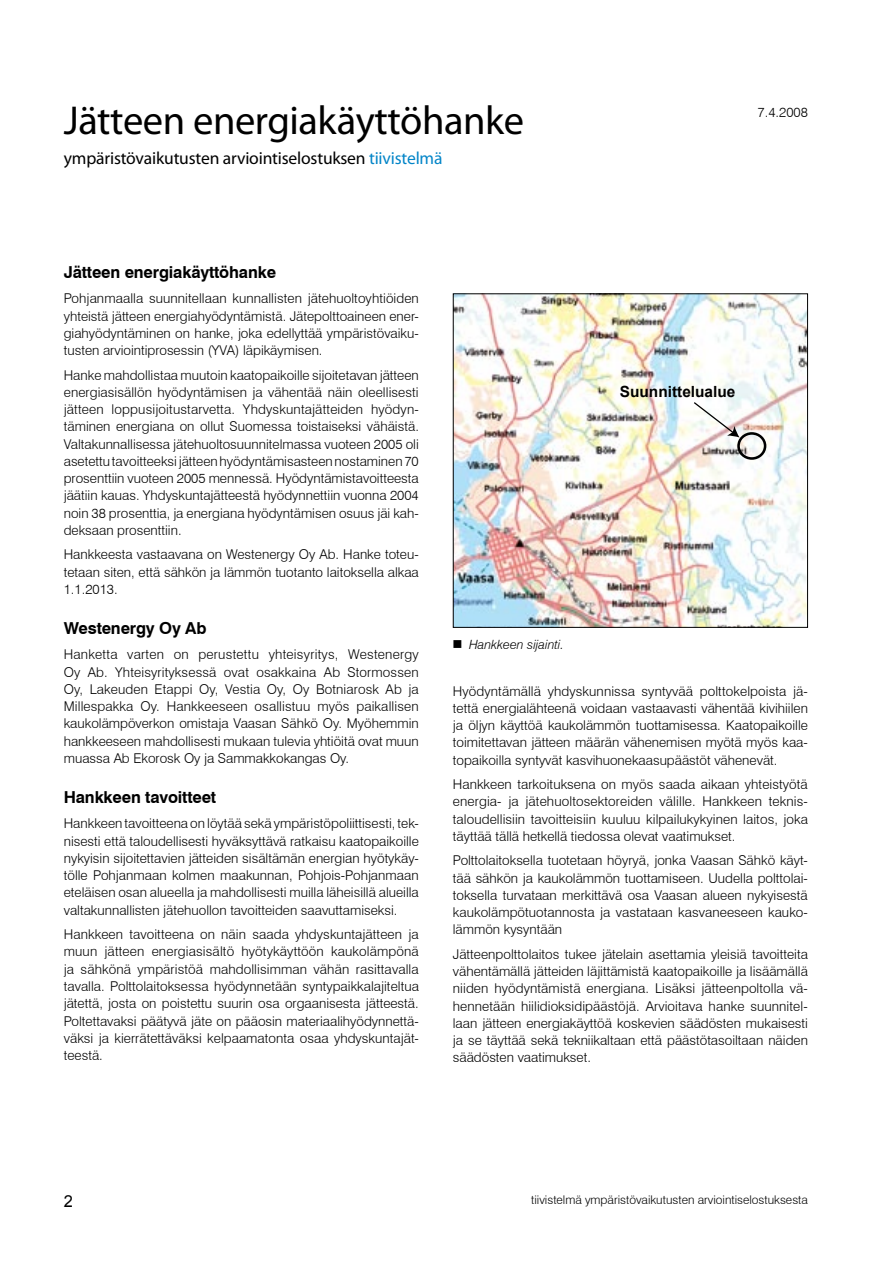
<style>
.page{position:relative;width:893px;height:1263px;background:#fff}
.page>*{position:absolute;margin:0;border:0;box-sizing:border-box;transform-origin:0 0}
.t1{font:40.5px "Myriad Pro";letter-spacing:-.01em;color:#000}
.t2{font:17.55px "Myriad Pro";letter-spacing:-.01em;color:#000}
.t3{font:700 16.5px "Swiss 721 BT";letter-spacing:-.01em;color:#000}
.t4{font:16.5px "Arial";color:#000}
.t5{font:700 15.45px "Arial";color:#000}
.t6{font:300 13.5px/17.2px "Swiss 721 BT";color:#000;text-align:justify}
.t7{font:italic 300 12.75px "Swiss 721 BT";color:#000}
.t8{font:300 12px "Swiss 721 BT";color:#000}
.s1{color:#0385c8}
</style>
<div class="page">
<img style="left:455px;top:296px;width:351px;height:329px">
<div style="left:737px;top:432px;width:29px;height:28px;border:3px solid #000;border-radius:50%"></div>
<svg style="left:692px;top:401px;width:47px;height:36px"></svg>
<div style="left:453px;top:294px;width:355px;height:333px;border:1px solid #000"></div>
<h1 class="t1" style="left:64px;top:95px;width:462px">Jätteen energiakäyttöhanke</h1>
<p class="t2" style="left:64px;top:147px;width:380px">ympäristövaikutusten arviointiselostuksen <span class="s1">tiivistelmä</span></p>
<p class="t6" style="left:758px;top:103px;width:52px">7.4.2008</p>
<p class="t3" style="left:64px;top:262px;width:214px">Jätteen energiakäyttöhanke</p>
<p class="t6" style="left:64px;top:290px;width:357px">Pohjanmaalla suunnitellaan kunnallisten jätehuoltoyhtiöiden yhteistä jätteen energiahyödyntämistä. Jätepolttoaineen ener&shy;giahyödyntäminen on hanke, joka edellyttää ympäristövaiku&shy;tusten arviointiprosessin (YVA) läpikäymisen.</p>
<p class="t6" style="left:64px;top:366px;width:357px">Hanke mahdollistaa muutoin kaatopaikoille sijoitetavan jätteen energiasisällön hyödyntämisen ja vähentää näin oleellisesti jätteen loppusijoitustarvetta. Yhdyskuntajätteiden hyödyn&shy;täminen energiana on ollut Suomessa toistaiseksi vähäistä.<br>Valtakunnallisessa jätehuoltosuunnitelmassa vuoteen 2005 oli asetettu tavoitteeksi jätteen hyödyntämisasteen nostaminen 70 prosenttiin vuoteen 2005 mennessä. Hyödyntämistavoitteesta jäätiin kauas. Yhdyskuntajätteestä hyödynnettiin vuonna 2004 noin 38 prosenttia, ja energiana hyödyntämisen osuus jäi kah&shy;deksaan prosenttiin.</p>
<p class="t6" style="left:64px;top:546px;width:357px">Hankkeesta vastaavana on Westenergy Oy Ab. Hanke toteu&shy;tetaan siten, että sähkön ja lämmön tuotanto laitoksella alkaa 1.1.2013.</p>
<p class="t3" style="left:64px;top:618px;width:144px">Westenergy Oy Ab</p>
<p class="t6" style="left:64px;top:646px;width:357px">Hanketta varten on perustettu yhteisyritys, Westenergy Oy Ab. Yhteisyrityksessä ovat osakkaina Ab Stormossen Oy, Lakeuden Etappi Oy, Vestia Oy, Oy Botniarosk Ab ja Millespakka Oy. Hankkeeseen osallistuu myös paikallisen kaukolämpöverkon omistaja Vaasan Sähkö Oy. Myöhemmin hankkeeseen mahdollisesti mukaan tulevia yhtiöitä ovat muun muassa Ab Ekorosk Oy ja Sammakkokangas Oy.</p>
<p class="t3" style="left:64px;top:787px;width:154px">Hankkeen tavoitteet</p>
<p class="t6" style="left:64px;top:815px;width:357px">Hankkeen tavoitteena on löytää sekä ympäristöpoliittisesti, tek&shy;nisesti että taloudellisesti hyväksyttävä ratkaisu kaatopaikoille nykyisin sijoitettavien jätteiden sisältämän energian hyötykäy&shy;tölle Pohjanmaan kolmen maakunnan, Pohjois-Pohjanmaan eteläisen osan alueella ja mahdollisesti muilla läheisillä alueilla valtakunnallisten jätehuollon tavoitteiden saavuttamiseksi.</p>
<p class="t6" style="left:64px;top:926px;width:357px">Hankkeen tavoitteena on näin saada yhdyskuntajätteen ja muun jätteen energiasisältö hyötykäyttöön kaukolämpönä ja sähkönä ympäristöä mahdollisimman vähän rasittavalla tavalla. Polttolaitoksessa hyödynnetään syntypaikkalajiteltua jätettä, josta on poistettu suurin osa orgaanisesta jätteestä.<br>Poltettavaksi päätyvä jäte on pääosin materiaalihyödynnettä&shy;väksi ja kierrätettäväksi kelpaamatonta osaa yhdyskuntajät&shy;teestä.</p>
<p class="t5" style="left:620px;top:382px;width:117px">Suunnittelualue</p>
<p class="t7" style="left:469px;top:637px;width:96px">Hankkeen sijainti.</p>
<p class="t6" style="left:453px;top:682px;width:357px">Hyödyntämällä yhdyskunnissa syntyvää polttokelpoista jä&shy;tettä energialähteenä voidaan vastaavasti vähentää kivihiilen ja öljyn käyttöä kaukolämmön tuottamisessa. Kaatopaikoille toimitettavan jätteen määrän vähenemisen myötä myös kaa&shy;topaikoilla syntyvät kasvihuonekaasupäästöt vähenevät.</p>
<p class="t6" style="left:453px;top:776px;width:357px">Hankkeen tarkoituksena on myös saada aikaan yhteistyötä energia- ja jätehuoltosektoreiden välille. Hankkeen teknis&shy;taloudellisiin tavoitteisiin kuuluu kilpailukykyinen laitos, joka täyttää tällä hetkellä tiedossa olevat vaatimukset.</p>
<p class="t6" style="left:453px;top:852px;width:357px">Polttolaitoksella tuotetaan höyryä, jonka Vaasan Sähkö käyt&shy;tää sähkön ja kaukolämmön tuottamiseen. Uudella polttolai&shy;toksella turvataan merkittävä osa Vaasan alueen nykyisestä kaukolämpötuotannosta ja vastataan kasvaneeseen kauko&shy;lämmön kysyntään</p>
<p class="t6" style="left:453px;top:945px;width:357px">Jätteenpolttolaitos tukee jätelain asettamia yleisiä tavoitteita vähentämällä jätteiden läjittämistä kaatopaikoille ja lisäämällä niiden hyödyntämistä energiana. Lisäksi jätteenpoltolla vä&shy;hennetään hiilidioksidipäästöjä. Arvioitava hanke suunnitel&shy;laan jätteen energiakäyttöä koskevien säädösten mukaisesti ja se täyttää sekä tekniikaltaan että päästötasoiltaan näiden säädösten vaatimukset.</p>
<p class="t4" style="left:64px;top:1190px;width:11px">2</p>
<p class="t8" style="left:531px;top:1193px;width:278px">tiivistelmä ympäristövaikutusten arviointiselostuksesta</p>
</div>
